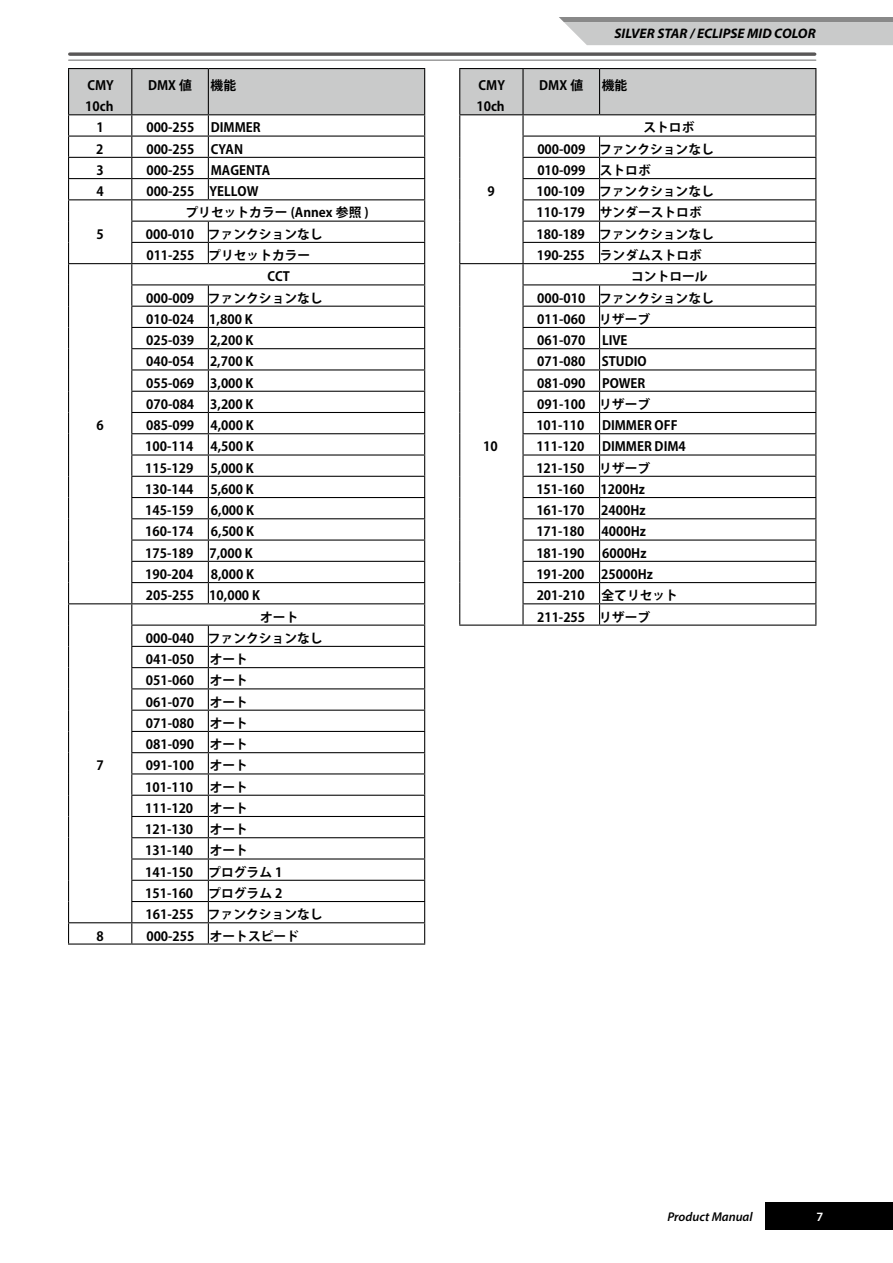
<style>
.page{position:relative;width:893px;height:1263px;background:#fff}
.page>*{position:absolute;margin:0;border:0;box-sizing:border-box;transform-origin:0 0}
.t1{font:italic 700 13.8px "Myriad Pro";color:#000}
.t2{font:700 12.75px/21.3px "Koz Go Pro";color:#000}
.t3{font:italic 600 12.75px "Myriad Pro";color:#000}
.t4{font:600 12.75px "Myriad Pro";color:#fff}
</style>
<div class="page">
<svg style="left:70px;top:52px;width:745px;height:4px"></svg>
<hr style="left:69px;top:60px;width:747px;height:1px;background:#898989">
<svg style="left:559px;top:17px;width:334px;height:28px"></svg>
<div style="left:765px;top:1202px;width:128px;height:28px;background:#000"></div>
<hr style="left:68px;top:68px;width:64px;height:1px;background:#000">
<hr style="left:132px;top:68px;width:76px;height:1px;background:#000">
<hr style="left:208px;top:68px;width:217px;height:1px;background:#000">
<svg style="left:68px;top:69px;width:357px;height:874px"></svg>
<hr style="left:68px;top:943px;width:64px;height:1px;background:#000">
<hr style="left:132px;top:943px;width:76px;height:1px;background:#000">
<hr style="left:208px;top:943px;width:217px;height:1px;background:#000">
<hr style="left:459px;top:68px;width:64px;height:1px;background:#000">
<hr style="left:523px;top:68px;width:77px;height:1px;background:#000">
<hr style="left:600px;top:68px;width:216px;height:1px;background:#000">
<svg style="left:459px;top:69px;width:357px;height:556px"></svg>
<hr style="left:459px;top:625px;width:64px;height:1px;background:#000">
<hr style="left:523px;top:625px;width:77px;height:1px;background:#000">
<hr style="left:600px;top:625px;width:216px;height:1px;background:#000">
<p class="t2" style="left:85px;top:75px;width:30px">CMY<br>10ch</p>
<p class="t2" style="left:148px;top:75px;width:45px">DMX 値</p>
<p class="t2" style="left:211px;top:75px;width:27px">機能</p>
<p class="t2" style="left:96px;top:118px;width:9px">1</p>
<p class="t2" style="left:146px;top:118px;width:50px">000-255</p>
<p class="t2" style="left:211px;top:118px;width:51px">DIMMER</p>
<p class="t2" style="left:96px;top:139px;width:9px">2</p>
<p class="t2" style="left:146px;top:139px;width:50px">000-255</p>
<p class="t2" style="left:211px;top:139px;width:34px">CYAN</p>
<p class="t2" style="left:96px;top:160px;width:9px">3</p>
<p class="t2" style="left:146px;top:160px;width:50px">000-255</p>
<p class="t2" style="left:211px;top:160px;width:61px">MAGENTA</p>
<p class="t2" style="left:96px;top:182px;width:9px">4</p>
<p class="t2" style="left:146px;top:182px;width:114px">000-255 YELLOW</p>
<p class="t2" style="left:97px;top:224px;width:9px">5</p>
<p class="t2" style="left:146px;top:203px;width:224px;text-indent:40px">プリセットカラー (Annex 参照 )<br>000-010 ファンクションなし<br>011-255 プリセットカラー</p>
<p class="t2" style="left:97px;top:416px;width:9px">6</p>
<p class="t2" style="left:96px;top:756px;width:9px">7</p>
<p class="t2" style="left:146px;top:267px;width:178px;text-indent:121px">CCT<br>000-009 ファンクションなし<br>010-024 1,800 K<br>025-039 2,200 K<br>040-054 2,700 K<br>055-069</p>
<p class="t2" style="left:210px;top:373px;width:45px">3,000 K</p>
<p class="t2" style="left:146px;top:394px;width:50px">070-084</p>
<p class="t2" style="left:210px;top:394px;width:45px">3,200 K</p>
<p class="t2" style="left:146px;top:416px;width:50px">085-099</p>
<p class="t2" style="left:210px;top:416px;width:45px">4,000 K</p>
<p class="t2" style="left:145px;top:437px;width:50px">100-114</p>
<p class="t2" style="left:210px;top:437px;width:45px">4,500 K</p>
<p class="t2" style="left:145px;top:458px;width:50px">115-129</p>
<p class="t2" style="left:210px;top:458px;width:45px">5,000 K</p>
<p class="t2" style="left:145px;top:479px;width:50px">130-144</p>
<p class="t2" style="left:210px;top:479px;width:45px">5,600 K</p>
<p class="t2" style="left:145px;top:501px;width:50px">145-159</p>
<p class="t2" style="left:211px;top:501px;width:45px">6,000 K</p>
<p class="t2" style="left:145px;top:522px;width:50px">160-174</p>
<p class="t2" style="left:145px;top:522px;width:110px;text-indent:66px">6,500 K<br>175-189 7,000 K<br>190-204</p>
<p class="t2" style="left:146px;top:564px;width:116px;text-indent:65px">8,000 K<br>205-255 10,000 K</p>
<p class="t2" style="left:145px;top:607px;width:179px;text-indent:115px">オート<br>000-040 ファンクションなし<br>041-050 オート<br>051-060 オート<br>061-070 オート<br>071-080 オート<br>081-090 オート<br>091-100 オート<br>101-110</p>
<p class="t2" style="left:210px;top:777px;width:40px">オート</p>
<p class="t2" style="left:145px;top:798px;width:50px">111-120</p>
<p class="t2" style="left:210px;top:798px;width:40px">オート</p>
<p class="t2" style="left:145px;top:820px;width:50px">121-130</p>
<p class="t2" style="left:210px;top:820px;width:40px">オート</p>
<p class="t2" style="left:145px;top:841px;width:50px">131-140</p>
<p class="t2" style="left:145px;top:841px;width:179px;text-indent:65px">オート<br>141-150 プログラム 1<br>151-160 プログラム 2<br>161-255 ファンクションなし</p>
<p class="t2" style="left:96px;top:926px;width:9px">8</p>
<p class="t2" style="left:146px;top:926px;width:154px">000-255 オートスピード</p>
<p class="t1" style="left:614px;top:25px;width:203px">SILVER STAR / ECLIPSE MID COLOR</p>
<p class="t2" style="left:476px;top:75px;width:30px">CMY<br>10ch</p>
<p class="t2" style="left:539px;top:75px;width:45px">DMX 値</p>
<p class="t2" style="left:602px;top:75px;width:27px">機能</p>
<p class="t2" style="left:488px;top:182px;width:9px">9</p>
<p class="t2" style="left:483px;top:437px;width:16px">10</p>
<p class="t2" style="left:536px;top:118px;width:179px;text-indent:107px">ストロボ<br>000-009 ファンクションなし<br>010-099 ストロボ<br>100-109 ファンクションなし<br>110-179 サンダーストロボ<br>180-189 ファンクションなし<br>190-255 ランダムストロボ</p>
<p class="t2" style="left:537px;top:267px;width:178px;text-indent:94px">コントロール<br>000-010 ファンクションなし<br>011-060 リザーブ<br>061-070</p>
<p class="t2" style="left:602px;top:331px;width:27px">LIVE</p>
<p class="t2" style="left:537px;top:352px;width:50px">071-080</p>
<p class="t2" style="left:602px;top:352px;width:46px">STUDIO</p>
<p class="t2" style="left:537px;top:373px;width:50px">081-090</p>
<p class="t2" style="left:536px;top:373px;width:115px;text-indent:66px">POWER<br>091-100 リザーブ<br>101-110</p>
<p class="t2" style="left:602px;top:416px;width:77px">DIMMER OFF</p>
<p class="t2" style="left:536px;top:437px;width:151px;text-indent:66px">DIMMER DIM4<br>121-150 リザーブ<br>151-160</p>
<p class="t2" style="left:536px;top:437px;width:50px">111-120</p>
<p class="t2" style="left:600px;top:479px;width:46px">1200Hz</p>
<p class="t2" style="left:536px;top:501px;width:50px">161-170</p>
<p class="t2" style="left:601px;top:501px;width:46px">2400Hz</p>
<p class="t2" style="left:536px;top:522px;width:50px">171-180</p>
<p class="t2" style="left:602px;top:522px;width:46px">4000Hz</p>
<p class="t2" style="left:536px;top:543px;width:50px">181-190</p>
<p class="t2" style="left:602px;top:543px;width:46px">6000Hz</p>
<p class="t2" style="left:536px;top:564px;width:50px">191-200</p>
<p class="t2" style="left:601px;top:564px;width:53px">25000Hz</p>
<p class="t2" style="left:537px;top:586px;width:50px">201-210</p>
<p class="t2" style="left:537px;top:586px;width:142px;text-indent:64px">全てリセット<br>211-255 リザーブ</p>
<p class="t3" style="left:667px;top:1208px;width:87px">Product Manual</p>
<p class="t4" style="left:816px;top:1208px;width:8px">7</p>
</div>
